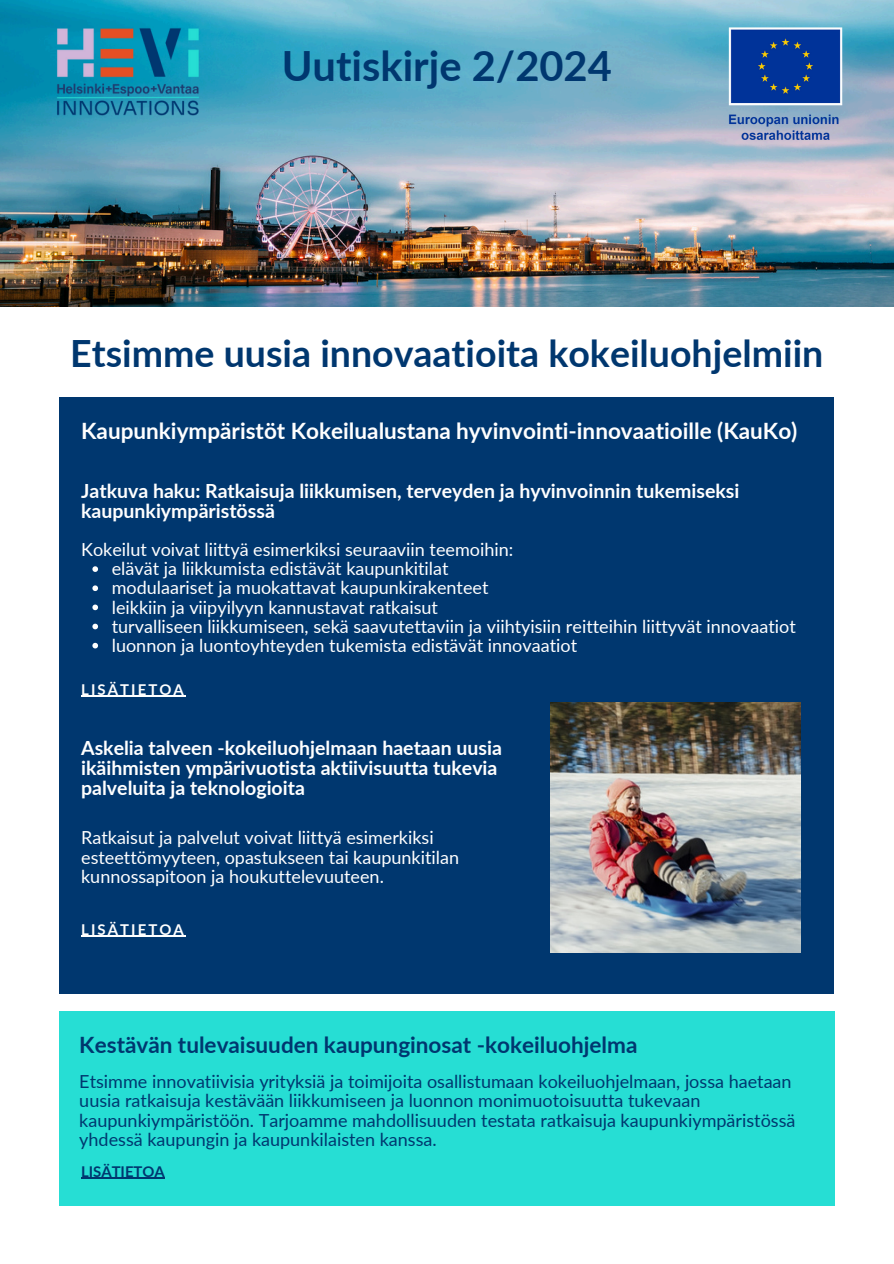
<style>
.page{position:relative;width:894px;height:1264px;background:#fff}
.page>*{position:absolute;margin:0;border:0;box-sizing:border-box;transform-origin:0 0}
.t1{font:700 41.55px "Lato";color:#00376f}
.t2{font:700 37.5px "Lato";color:#00376f}
.t3{font:700 22.5px "Lato";color:#fff}
.t4{font:700 22.5px "Lato";color:#00376f}
.t5{font:700 19.5px/20.2px "Lato";color:#fff}
.t6{font:18px/19.2px "Lato";color:#fff}
.t7{font:18px/19.2px "Lato";color:#00376f}
.t8{font:700 14.85px "Lato";letter-spacing:.14em;color:#fff}
.t9{font:700 14.85px "Lato";color:#00376f}
</style>
<div class="page">
<img style="left:0;top:0;width:893px;height:306px">
<div style="left:59px;top:397px;width:774px;height:597px;background:#00376f"></div>
<img style="left:39px;top:0;width:178px;height:147px">
<div style="left:59px;top:1011px;width:775px;height:194px;background:#26ded4"></div>
<img style="left:550px;top:702px;width:249px;height:250px">
<img style="left:724px;top:15px;width:122px;height:140px">
<svg style="left:92px;top:566px;width:6px;height:6px"></svg>
<svg style="left:92px;top:585px;width:6px;height:6px"></svg>
<svg style="left:92px;top:604px;width:6px;height:6px"></svg>
<svg style="left:92px;top:623px;width:6px;height:6px"></svg>
<svg style="left:92px;top:643px;width:6px;height:5px"></svg>
<hr style="left:81px;top:695px;width:105px;height:1px;background:#fff">
<hr style="left:81px;top:935px;width:105px;height:1px;background:#fff">
<hr style="left:81px;top:1177px;width:84px;height:1px;background:#00376f">
<p class="t1" style="left:281px;top:40px;width:331px">Uutiskirje 2/2024</p>
<p class="t2" style="left:70px;top:330px;width:754px">Etsimme uusia innovaatioita kokeiluohjelmiin</p>
<p class="t3" style="left:81px;top:417px;width:717px">Kaupunkiympäristöt Kokeilualustana hyvinvointi-innovaatioille (KauKo)</p>
<h1 class="t5" style="left:81px;top:480px;width:659px">Jatkuva haku: Ratkaisuja liikkumisen, terveyden ja hyvinvoinnin tukemiseksi kaupunkiympäristössä</h1>
<h2 class="t6" style="left:81px;top:539px;width:433px">Kokeilut voivat liittyä esimerkiksi seuraaviin teemoihin:</h2>
<h3 class="t6" style="left:112px;top:558px;width:338px">elävät ja liikkumista edistävät kaupunkitilat</h3>
<h4 class="t6" style="left:112px;top:578px;width:378px">modulaariset ja muokattavat kaupunkirakenteet</h4>
<p class="t6" style="left:112px;top:597px;width:327px">leikkiin ja viipyilyyn kannustavat ratkaisut</p>
<p class="t6" style="left:112px;top:616px;width:685px">turvalliseen liikkumiseen, sekä saavutettaviin ja viihtyisiin reitteihin liittyvät innovaatiot</p>
<p class="t6" style="left:112px;top:635px;width:466px">luonnon ja luontoyhteyden tukemista edistävät innovaatiot</p>
<h3 class="t8" style="left:81px;top:680px;width:104px">LISÄTIETOA</h3>
<h4 class="t5" style="left:81px;top:737px;width:422px">Askelia talveen -kokeiluohjelmaan haetaan uusia ikäihmisten ympärivuotista aktiivisuutta tukevia palveluita ja teknologioita</h4>
<p class="t6" style="left:81px;top:827px;width:379px">Ratkaisut ja palvelut voivat liittyä esimerkiksi esteettömyyteen, opastukseen tai kaupunkitilan kunnossapitoon ja houkuttelevuuteen.</p>
<h4 class="t8" style="left:81px;top:920px;width:104px">LISÄTIETOA</h4>
<p class="t4" style="left:79px;top:1030px;width:559px">Kestävän tulevaisuuden kaupunginosat -kokeiluohjelma</p>
<p class="t7" style="left:79px;top:1071px;width:717px">Etsimme innovatiivisia yrityksiä ja toimijoita osallistumaan kokeiluohjelmaan, jossa haetaan uusia ratkaisuja kestävään liikkumiseen ja luonnon monimuotoisuutta tukevaan kaupunkiympäristöön. Tarjoamme mahdollisuuden testata ratkaisuja kaupunkiympäristössä yhdessä kaupungin ja kaupunkilaisten kanssa.</p>
<p class="t9" style="left:81px;top:1162px;width:85px">LISÄTIETOA</p>
</div>
